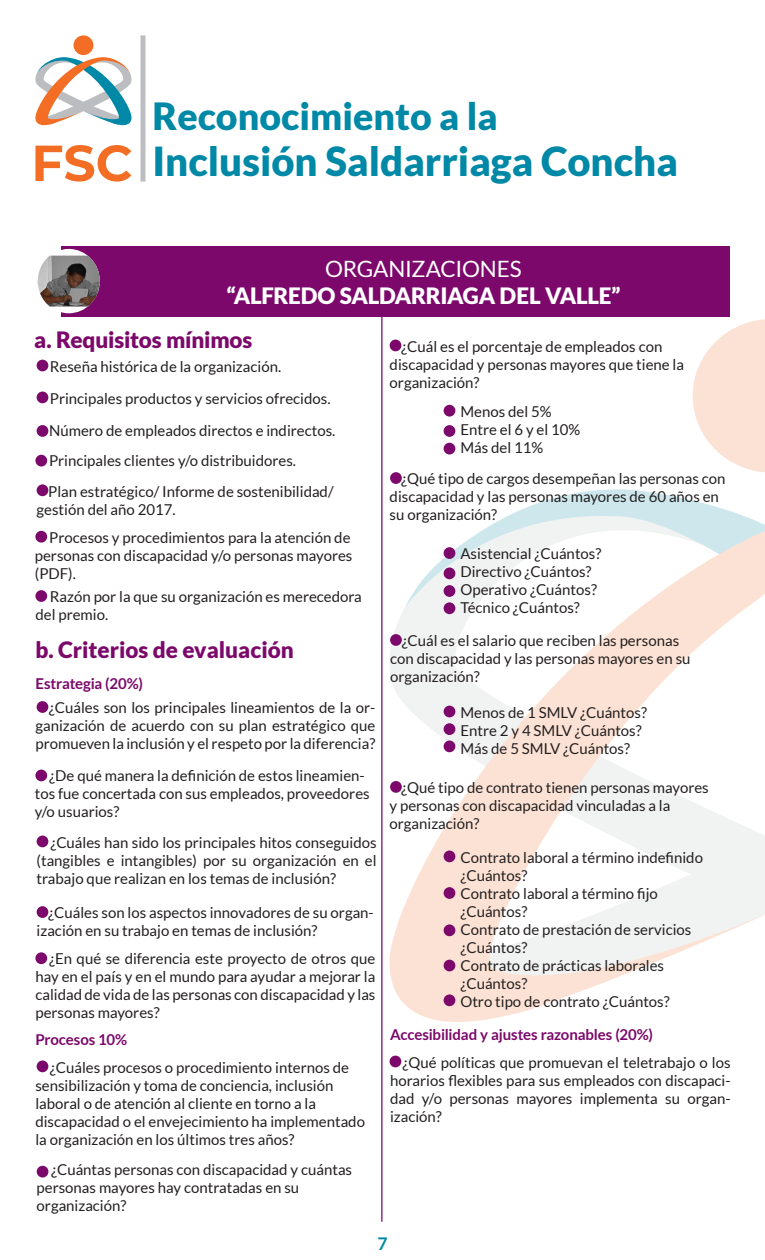
<style>
.page{position:relative;width:765px;height:1260px;background:#fff}
.page>*{position:absolute;margin:0;border:0;box-sizing:border-box;transform-origin:0 0}
.t1{font:900 40px "Lato";color:#0088a7}
.t2{font:900 37.5px "Lato";color:#0088a7}
.t3{font:900 22.5px "Lato";color:#7b086a}
.t4{font:900 22.5px "Lato";letter-spacing:-.015em;color:#fff}
.t5{font:22.5px "Lato";letter-spacing:-.01em;color:#fff}
.t6{font:700 17.5px "Lato";color:#0088a7}
.t7{font:15px/18px "Lato";color:#231f20}
.t8{font:700 15px "Lato";letter-spacing:-.01em;color:#7b086a}
</style>
<div class="page">
<svg style="left:693px;top:319px;width:72px;height:154px"></svg>
<svg style="left:389px;top:489px;width:376px;height:533px"></svg>
<svg style="left:35px;top:145px;width:96px;height:37px"></svg>
<div style="left:74px;top:35px;width:19px;height:20px;background:#f36e24;border-radius:50%"></div>
<svg style="left:35px;top:57px;width:97px;height:68px"></svg>
<div style="left:140px;top:35px;width:5px;height:147px;background:#bcbdc0"></div>
<div style="left:61px;top:246px;width:669px;height:71px;background:#7b086a"></div>
<div style="left:38px;top:249px;width:62px;height:64px;background:#fff;border-radius:50%"></div>
<img style="left:38px;top:256px;width:62px;height:51px">
<hr style="left:381px;top:317px;width:1px;height:905px;background:#7b086a">
<div style="left:37px;top:360px;width:11px;height:11px;background:#7b086a;border-radius:50%"></div>
<div style="left:37px;top:392px;width:11px;height:11px;background:#7b086a;border-radius:50%"></div>
<div style="left:37px;top:425px;width:11px;height:12px;background:#7b086a;border-radius:50%"></div>
<div style="left:35px;top:455px;width:12px;height:12px;background:#7b086a;border-radius:50%"></div>
<div style="left:37px;top:484px;width:11px;height:12px;background:#7b086a;border-radius:50%"></div>
<div style="left:35px;top:531px;width:12px;height:12px;background:#7b086a;border-radius:50%"></div>
<div style="left:35px;top:590px;width:12px;height:12px;background:#7b086a;border-radius:50%"></div>
<div style="left:37px;top:701px;width:11px;height:12px;background:#7b086a;border-radius:50%"></div>
<div style="left:35px;top:770px;width:12px;height:11px;background:#7b086a;border-radius:50%"></div>
<div style="left:37px;top:836px;width:11px;height:11px;background:#7b086a;border-radius:50%"></div>
<div style="left:37px;top:906px;width:11px;height:12px;background:#7b086a;border-radius:50%"></div>
<div style="left:35px;top:952px;width:12px;height:12px;background:#7b086a;border-radius:50%"></div>
<div style="left:37px;top:1061px;width:11px;height:11px;background:#7b086a;border-radius:50%"></div>
<div style="left:390px;top:340px;width:11px;height:11px;background:#7b086a;border-radius:50%"></div>
<div style="left:444px;top:405px;width:11px;height:12px;background:#7b086a;border-radius:50%"></div>
<div style="left:444px;top:425px;width:11px;height:12px;background:#7b086a;border-radius:50%"></div>
<div style="left:444px;top:443px;width:11px;height:11px;background:#7b086a;border-radius:50%"></div>
<div style="left:390px;top:472px;width:12px;height:12px;background:#7b086a;border-radius:50%"></div>
<div style="left:444px;top:547px;width:11px;height:12px;background:#7b086a;border-radius:50%"></div>
<div style="left:444px;top:568px;width:11px;height:11px;background:#7b086a;border-radius:50%"></div>
<div style="left:444px;top:585px;width:11px;height:12px;background:#7b086a;border-radius:50%"></div>
<div style="left:444px;top:602px;width:11px;height:12px;background:#7b086a;border-radius:50%"></div>
<div style="left:390px;top:634px;width:12px;height:12px;background:#7b086a;border-radius:50%"></div>
<div style="left:444px;top:706px;width:11px;height:11px;background:#7b086a;border-radius:50%"></div>
<div style="left:444px;top:723px;width:11px;height:12px;background:#7b086a;border-radius:50%"></div>
<div style="left:444px;top:741px;width:11px;height:11px;background:#7b086a;border-radius:50%"></div>
<div style="left:390px;top:781px;width:12px;height:12px;background:#7b086a;border-radius:50%"></div>
<div style="left:444px;top:851px;width:11px;height:11px;background:#7b086a;border-radius:50%"></div>
<div style="left:444px;top:887px;width:11px;height:12px;background:#7b086a;border-radius:50%"></div>
<div style="left:444px;top:924px;width:11px;height:12px;background:#7b086a;border-radius:50%"></div>
<div style="left:444px;top:960px;width:11px;height:11px;background:#7b086a;border-radius:50%"></div>
<div style="left:444px;top:994px;width:11px;height:12px;background:#7b086a;border-radius:50%"></div>
<div style="left:390px;top:1056px;width:11px;height:11px;background:#7b086a;border-radius:50%"></div>
<div style="left:37px;top:1166px;width:11px;height:12px;background:#7b086a;border-radius:50%"></div>
<p class="t2" style="left:152px;top:94px;width:347px">Reconocimiento a la</p>
<p class="t1" style="left:152px;top:138px;width:527px">Inclusión Saldarriaga Concha</p>
<p class="t5" style="left:325px;top:256px;width:198px">ORGANIZACIONES</p>
<p class="t4" style="left:226px;top:283px;width:396px">“ALFREDO SALDARRIAGA DEL VALLE”</p>
<p class="t3" style="left:34px;top:327px;width:220px">a. Requisitos mínimos</p>
<p class="t7" style="left:50px;top:357px;width:233px">Reseña histórica de la organización.</p>
<p class="t7" style="left:50px;top:389px;width:282px">Principales productos y servicios ofrecidos.</p>
<p class="t7" style="left:49px;top:421px;width:288px">Número de empleados directos e indirectos.</p>
<p class="t7" style="left:49px;top:451px;width:249px">Principales clientes y/o distribuidores.</p>
<p class="t7" style="left:37px;top:482px;width:299px;text-indent:12px">Plan estratégico/ Informe de sostenibilidad/ gestión del año 2017.</p>
<p class="t7" style="left:35px;top:528px;width:319px;text-indent:14px">Procesos y procedimientos para la atención de personas con discapacidad y/o personas mayores (PDF).</p>
<p class="t7" style="left:35px;top:588px;width:328px;text-indent:14px">Razón por la que su organización es merecedora del premio.</p>
<p class="t3" style="left:35px;top:637px;width:260px">b. Criterios de evaluación</p>
<p class="t8" style="left:35px;top:675px;width:109px">Estrategia (20%)</p>
<p class="t7" style="left:35px;top:699px;width:342px;text-align:justify;text-indent:13px">¿Cuáles son los principales lineamientos de la or&shy;ganización de acuerdo con su plan estratégico que promueven la inclusión y el respeto por la diferencia?</p>
<p class="t7" style="left:35px;top:766px;width:336px;text-indent:14px">¿De qué manera la definición de estos lineamien&shy;tos fue concertada con sus empleados, proveedores y/o usuarios?</p>
<p class="t7" style="left:37px;top:833px;width:342px;text-align:justify;text-indent:14px">¿Cuáles han sido los principales hitos conseguidos (tangibles e intangibles) por su organización en el trabajo que realizan en los temas de inclusión?</p>
<p class="t7" style="left:37px;top:904px;width:339px;text-indent:12px">¿Cuáles son los aspectos innovadores de su organ&shy;ización en su trabajo en temas de inclusión?</p>
<p class="t7" style="left:35px;top:950px;width:342px;text-align:justify;text-indent:14px">¿En qué se diferencia este proyecto de otros que hay en el país y en el mundo para ayudar a mejorar la calidad de vida de las personas con discapacidad y las personas mayores?</p>
<p class="t8" style="left:35px;top:1031px;width:93px">Procesos 10%</p>
<p class="t7" style="left:35px;top:1058px;width:331px;text-indent:14px">¿Cuáles procesos o procedimiento internos de sensibilización y toma de conciencia, inclusión laboral o de atención al cliente en torno a la discapacidad o el envejecimiento ha implementado la organización en los últimos tres años?</p>
<p class="t7" style="left:37px;top:1161px;width:317px;text-indent:14px">¿Cuántas personas con discapacidad y cuántas personas mayores hay contratadas en su organización?</p>
<p class="t7" style="left:390px;top:337px;width:296px;text-indent:12px">¿Cuál es el porcentaje de empleados con discapacidad y personas mayores que tiene la organización?</p>
<p class="t7" style="left:460px;top:402px;width:93px">Menos del 5%</p>
<p class="t7" style="left:460px;top:420px;width:121px">Entre el 6 y el 10%</p>
<p class="t7" style="left:460px;top:438px;width:84px">Más del 11%</p>
<p class="t7" style="left:390px;top:470px;width:337px;text-indent:12px">¿Qué tipo de cargos desempeñan las personas con discapacidad y las personas mayores de 60 años en su organización?</p>
<p class="t7" style="left:460px;top:545px;width:142px">Asistencial ¿Cuántos?</p>
<p class="t7" style="left:460px;top:563px;width:133px">Directivo ¿Cuántos?</p>
<p class="t7" style="left:460px;top:581px;width:138px">Operativo ¿Cuántos?</p>
<p class="t7" style="left:460px;top:599px;width:121px">Técnico ¿Cuántos?</p>
<p class="t7" style="left:390px;top:632px;width:302px;text-indent:12px">¿Cuál es el salario que reciben las personas con discapacidad y las personas mayores en su organización?</p>
<p class="t7" style="left:460px;top:703px;width:188px">Menos de 1 SMLV ¿Cuántos?</p>
<p class="t7" style="left:460px;top:721px;width:183px">Entre 2 y 4 SMLV ¿Cuántos?</p>
<p class="t7" style="left:460px;top:739px;width:171px">Más de 5 SMLV ¿Cuántos?</p>
<p class="t7" style="left:390px;top:779px;width:321px;text-indent:12px">¿Qué tipo de contrato tienen personas mayores y personas con discapacidad vinculadas a la organización?</p>
<p class="t7" style="left:460px;top:848px;width:244px">Contrato laboral a término indefinido ¿Cuántos?</p>
<p class="t7" style="left:460px;top:884px;width:199px">Contrato laboral a término fijo ¿Cuántos?</p>
<p class="t7" style="left:460px;top:920px;width:232px">Contrato de prestación de servicios ¿Cuántos?</p>
<p class="t7" style="left:460px;top:956px;width:205px">Contrato de prácticas laborales ¿Cuántos?</p>
<p class="t7" style="left:460px;top:992px;width:211px">Otro tipo de contrato ¿Cuántos?</p>
<p class="t8" style="left:390px;top:1026px;width:265px">Accesibilidad y ajustes razonables (20%)</p>
<p class="t7" style="left:390px;top:1053px;width:342px;text-align:justify;text-indent:12px">¿Qué políticas que promuevan el teletrabajo o los horarios flexibles para sus empleados con discapaci&shy;dad y/o personas mayores implementa su organ&shy;ización?</p>
<p class="t6" style="left:377px;top:1234px;width:12px">7</p>
</div>
